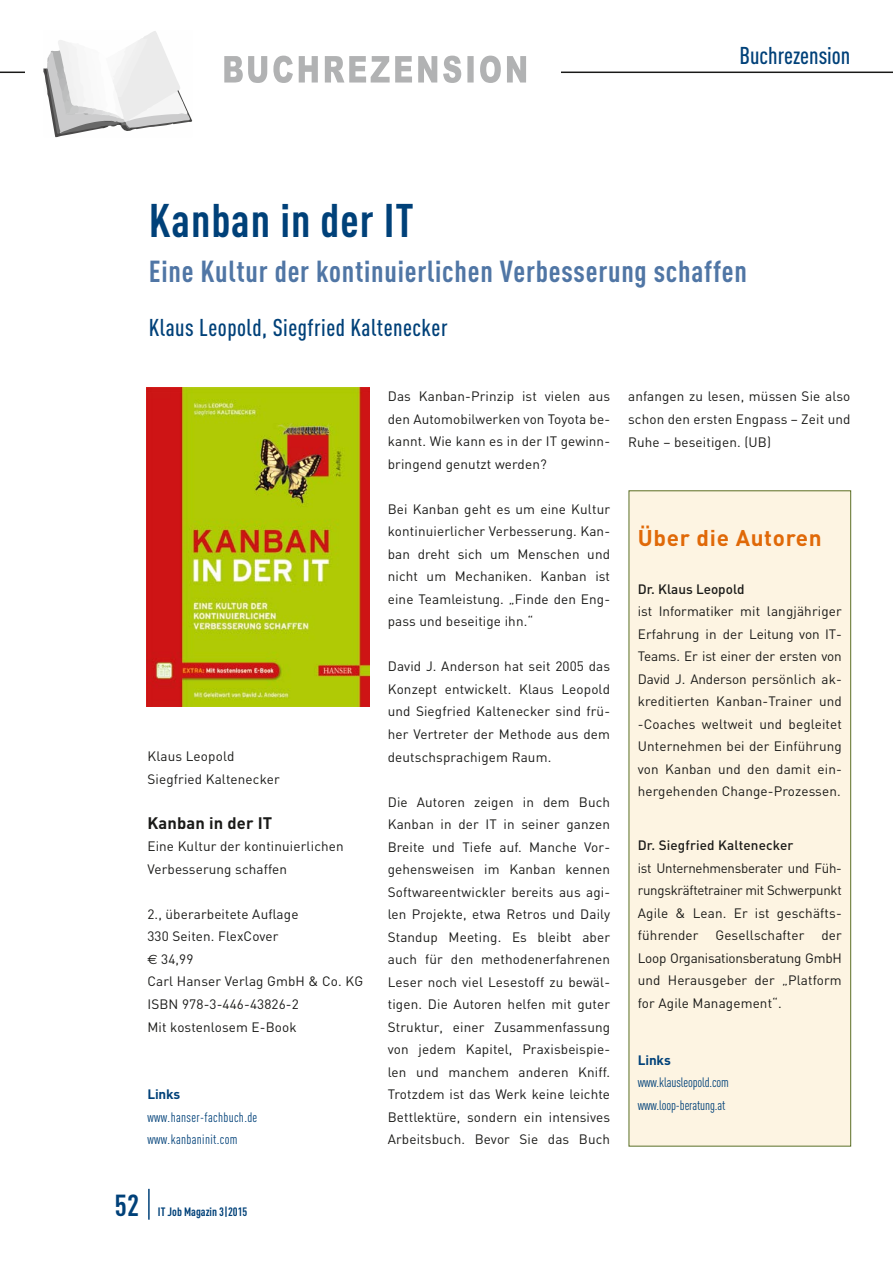
<style>
.page{position:relative;width:893px;height:1263px;background:#fff}
.page>*{position:absolute;margin:0;border:0;box-sizing:border-box;transform-origin:0 0}
.t1{font:700 46.5px "DIN Cond";letter-spacing:.02em;color:#004179}
.t2{font:700 30px "DIN Cond";letter-spacing:.025em;color:#5076a5}
.t3{font:700 30px "DIN Cond";color:#004179}
.t4{font:500 24px "DIN Cond";letter-spacing:.02em;color:#004179}
.t5{font:500 24px "DIN Cond";color:#004179}
.t6{font:700 22.5px "DIN";letter-spacing:.03em;color:#e06908}
.t7{font:700 16.5px "DIN";letter-spacing:.01em;color:#1a1a18}
.t8{font:13.5px/22.5px "DIN";letter-spacing:.01em;color:#1a1a18;text-align:justify}
.t9{font:13.5px/22.5px "DIN Cond";letter-spacing:.01em;color:#004179}
.t10{font:13.5px/22.5px "DIN Cond";letter-spacing:-.01em;color:#004179}
.t11{font:500 13.5px "DIN";letter-spacing:.01em;color:#1a1a18}
.t12{font:700 13.5px "DIN";letter-spacing:-.01em;color:#004179}
.t13{font:700 12px "DIN Cond";color:#004179}
.s1{font-family:"Euro Sans"}
</style>
<div class="page">
<hr style="left:0;top:72px;width:893px;height:1px;background:#1a1a18">
<hr style="left:148px;top:1189px;width:2px;height:31px;background:#004179">
<img style="left:147px;top:388px;width:223px;height:318px">
<div style="left:629px;top:491px;width:222px;height:655px;background:#fdf4e2"></div>
<div style="left:629px;top:490px;width:222px;height:656px;border:1px solid #5b6f26"></div>
<div style="left:26px;top:45px;width:535px;height:70px;background:#fff"></div>
<svg style="left:43px;top:31px;width:150px;height:106px"></svg>
<svg style="left:224px;top:56px;width:302px;height:27px"></svg>
<h3 class="t5" style="left:739px;top:42px;width:112px">Buchrezension</h3>
<h1 class="t1" style="left:149px;top:192px;width:267px">Kanban in der IT</h1>
<h2 class="t2" style="left:149px;top:253px;width:600px">Eine Kultur der kontinuierlichen Verbesserung schaffen</h2>
<h3 class="t4" style="left:149px;top:313px;width:300px">Klaus Leopold, Siegfried Kaltenecker</h3>
<p class="t8" style="left:147px;top:745px;width:134px">Klaus Leopold<br>Siegfried Kaltenecker</p>
<p class="t7" style="left:147px;top:812px;width:126px">Kanban in der IT</p>
<p class="t8" style="left:147px;top:835px;width:198px">Eine Kultur der kontinuierlichen<br>Verbesserung schaffen</p>
<p class="t8" style="left:147px;top:902px;width:217px;text-align:left">2., überarbeitete Auflage<br>330 Seiten. FlexCover<br><span class="s1">€</span> 34,99<br>Carl Hanser Verlag GmbH &amp; Co. KG<br>ISBN 978-3-446-43826-2<br>Mit kostenlosem E-Book</p>
<p class="t12" style="left:147px;top:1085px;width:34px">Links</p>
<p class="t9" style="left:147px;top:1105px;width:111px">www.hanser-fachbuch.de www.kanbaninit.com</p>
<h2 class="t3" style="left:115px;top:1187px;width:26px">52</h2>
<p class="t13" style="left:158px;top:1204px;width:91px">IT Job Magazin 3|2015</p>
<p class="t8" style="left:388px;top:385px;width:224px">Das Kanban-Prinzip ist vielen aus den Automobilwerken von Toyota be&shy;kannt. Wie kann es in der IT gewinn&shy;bringend genutzt werden?</p>
<p class="t8" style="left:388px;top:497px;width:224px">Bei Kanban geht es um eine Kultur kontinuierlicher Verbesserung. Kan&shy;ban dreht sich um Menschen und nicht um Mechaniken. Kanban ist eine Teamleistung. „Finde den Eng&shy;pass und beseitige ihn.“</p>
<p class="t8" style="left:388px;top:655px;width:224px">David J. Anderson hat seit 2005 das Konzept entwickelt. Klaus Leopold und Siegfried Kaltenecker sind frü&shy;her Vertreter der Methode aus dem deutschsprachigem Raum.</p>
<p class="t8" style="left:388px;top:790px;width:224px">Die Autoren zeigen in dem Buch Kanban in der IT in seiner ganzen Breite und Tiefe auf. Manche Vor&shy;gehensweisen im Kanban kennen Softwareentwickler bereits aus agi&shy;len Projekte, etwa Retros und Daily Standup Meeting. Es bleibt aber auch für den methodenerfahrenen Leser noch viel Lesestoff zu bewäl&shy;tigen. Die Autoren helfen mit guter Struktur, einer Zusammenfassung von jedem Kapitel, Praxisbeispie&shy;len und manchem anderen Kniff.<br>Trotzdem ist das Werk keine leichte Bettlektüre, sondern ein intensives Arbeitsbuch. Bevor Sie das Buch</p>
<p class="t8" style="left:628px;top:385px;width:224px">anfangen zu lesen, müssen Sie also schon den ersten Engpass – Zeit und Ruhe – beseitigen. (UB)</p>
<h3 class="t6" style="left:638px;top:523px;width:185px">Über die Autoren</h3>
<p class="t11" style="left:638px;top:580px;width:108px">Dr. Klaus Leopold</p>
<p class="t8" style="left:638px;top:600px;width:205px">ist Informatiker mit langjähriger Erfahrung in der Leitung von IT-Teams. Er ist einer der ersten von David J. Anderson persönlich ak&shy;kreditierten Kanban-Trainer und -Coaches weltweit und begleitet Unternehmen bei der Einführung von Kanban und den damit ein&shy;hergehenden Change-Prozessen.</p>
<p class="t11" style="left:638px;top:837px;width:157px">Dr. Siegfried Kaltenecker</p>
<p class="t8" style="left:638px;top:856px;width:205px">ist Unternehmensberater und Füh&shy;rungskräftetrainer mit Schwerpunkt Agile &amp; Lean. Er ist geschäfts&shy;führender</p>
<p class="t8" style="left:715px;top:924px;width:91px">Gesellschafter</p>
<p class="t8" style="left:638px;top:924px;width:205px;text-indent:183px">der Loop Organisationsberatung GmbH und Herausgeber der „Platform for Agile Management“.</p>
<p class="t12" style="left:638px;top:1051px;width:34px">Links</p>
<p class="t10" style="left:638px;top:1071px;width:93px">www.klausleopold.com www.loop-beratung.at</p>
</div>
